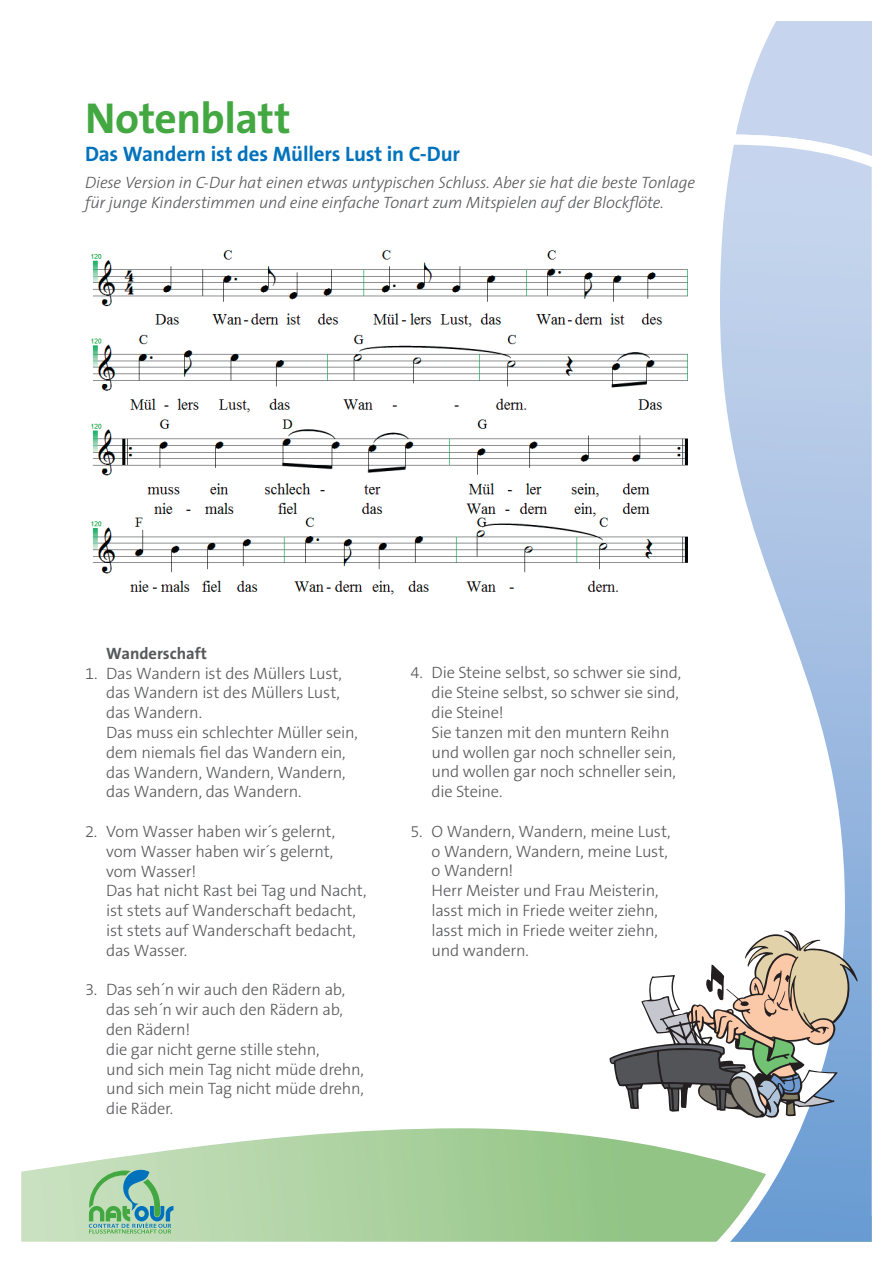
<style>
.page{position:relative;width:893px;height:1263px;background:#fff}
.page>*{position:absolute;margin:0;border:0;box-sizing:border-box;transform-origin:0 0}
.t1{font:700 43.5px "The Sans B7";letter-spacing:-.01em;color:#43a842}
.t2{font:700 21px "The Sans B7";letter-spacing:-.01em;color:#0072bc}
.t3{font:300 16.5px/19.8px "The Sans B3";letter-spacing:-.02em;color:#57585a}
.t4{font:italic 300 16.5px/19.8px "The Sans";letter-spacing:-.015em;color:#57585a}
.t5{font:700 16.5px "The Sans B7";color:#57585a}
</style>
<div class="page">
<svg style="left:21px;top:1128px;width:676px;height:114px"></svg>
<svg style="left:737px;top:21px;width:135px;height:108px"></svg>
<svg style="left:697px;top:129px;width:175px;height:1113px"></svg>
<svg style="left:89px;top:1169px;width:84px;height:64px"></svg>
<svg style="left:609px;top:930px;width:249px;height:188px"></svg>
<img style="left:90px;top:250px;width:598px;height:345px">
<h1 class="t1" style="left:85px;top:95px;width:207px">Notenblatt</h1>
<p class="t2" style="left:85px;top:143px;width:376px">Das Wandern ist des Müllers Lust in C-Dur</p>
<p class="t4" style="left:85px;top:172px;width:612px">Diese Version in C-Dur hat einen etwas untypischen Schluss. Aber sie hat die beste Tonlage für junge Kinderstimmen und eine einfache Tonart zum Mitspielen auf der Blockflöte.</p>
<p class="t5" style="left:106px;top:644px;width:102px">Wanderschaft</p>
<p class="t3" style="left:106px;top:664px;width:253px;text-indent:-21px">1. Das Wandern ist des Müllers Lust, das Wandern ist des Müllers Lust, das Wandern.<br>Das muss ein schlechter Müller sein, dem niemals fiel das Wandern ein, das Wandern, Wandern, Wandern, das Wandern, das Wandern.</p>
<p class="t3" style="left:106px;top:822px;width:262px;text-indent:-21px">2. Vom Wasser haben wir´s gelernt, vom Wasser haben wir´s gelernt, vom Wasser!<br>Das hat nicht Rast bei Tag und Nacht, ist stets auf Wanderschaft bedacht, ist stets auf Wanderschaft bedacht, das Wasser.</p>
<p class="t3" style="left:106px;top:980px;width:259px;text-indent:-21px">3. Das seh´n wir auch den Rädern ab, das seh´n wir auch den Rädern ab, den Rädern!<br>die gar nicht gerne stille stehn,<br>und sich mein Tag nicht müde drehn, und sich mein Tag nicht müde drehn, die Räder.</p>
<p class="t3" style="left:432px;top:664px;width:251px;text-indent:-21px">4. Die Steine selbst, so schwer sie sind, die Steine selbst, so schwer sie sind, die Steine!<br>Sie tanzen mit den muntern Reihn und wollen gar noch schneller sein, und wollen gar noch schneller sein, die Steine.</p>
<p class="t3" style="left:432px;top:822px;width:241px;text-indent:-21px">5. O Wandern, Wandern, meine Lust, o Wandern, Wandern, meine Lust, o Wandern!<br>Herr Meister und Frau Meisterin, lasst mich in Friede weiter ziehn, lasst mich in Friede weiter ziehn, und wandern.</p>
</div>
